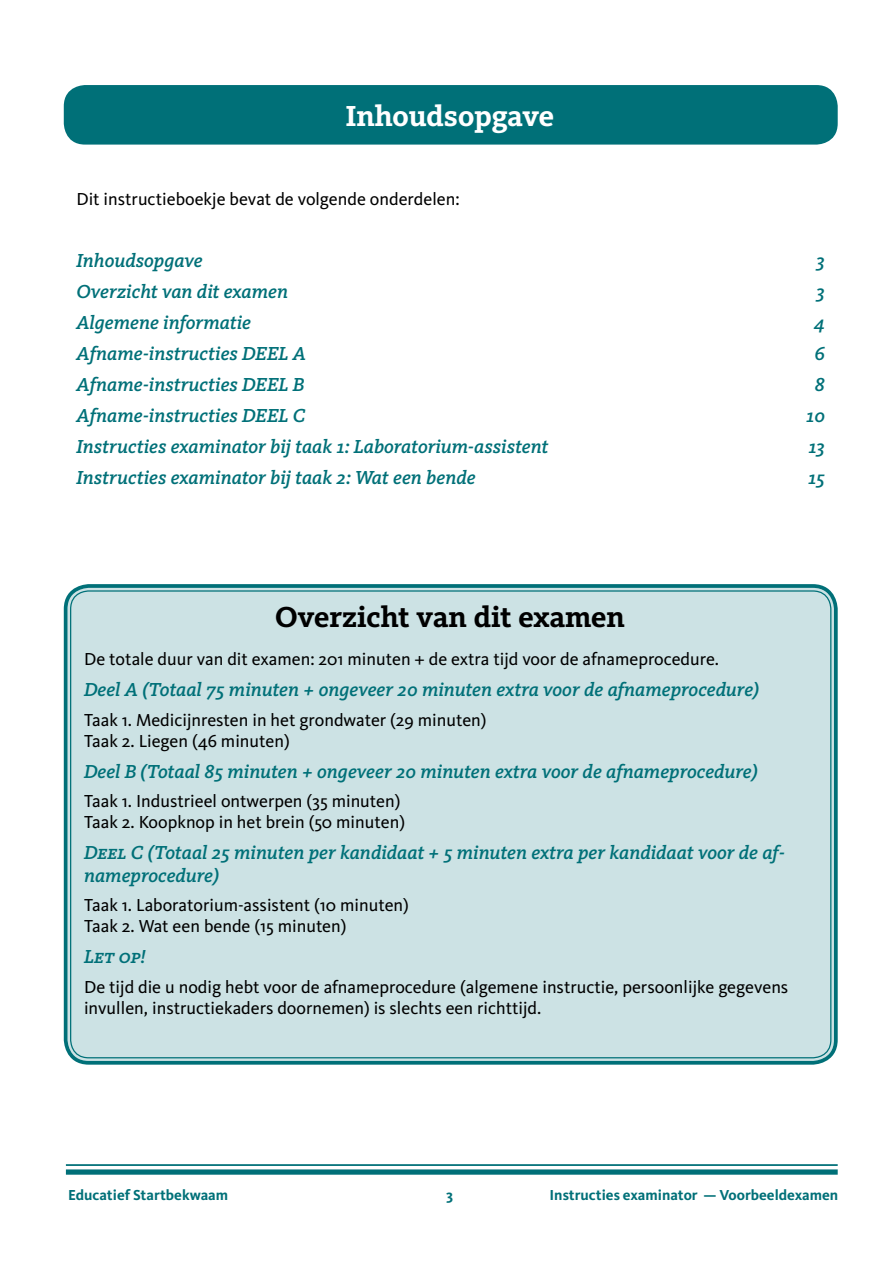
<style>
.page{position:relative;width:893px;height:1263px;background:#fff}
.page>*{position:absolute;margin:0;border:0;box-sizing:border-box;transform-origin:0 0}
.t1{font:700 30px "Kievit Slab OT";letter-spacing:-.005em;color:#000}
.t2{font:700 30px "Kievit Slab OT";letter-spacing:-.005em;color:#fff}
.t3{font:italic 500 19.5px/22.5px "Kievit Slab OT";color:#007078}
.t4{font:18px/21px "Kievit OT";color:#000}
.t5{font:700 15px "Kievit OT";color:#007078}
</style>
<div class="page">
<hr style="left:66px;top:1164px;width:772px;height:2px;background:#007078">
<div style="left:66px;top:1169px;width:772px;height:6px;background:#007078"></div>
<div style="left:64px;top:85px;width:774px;height:60px;background:#007078;border-radius:21px"></div>
<div style="left:68px;top:588px;width:766px;height:473px;background:#cce2e4;border-radius:21px"></div>
<div style="left:64px;top:584px;width:774px;height:481px;border:4px solid #007078;border-radius:23px"></div>
<h1 class="t2" style="left:346px;top:98px;width:210px">Inhoudsopgave</h1>
<p class="t4" style="left:77px;top:189px;width:385px">Dit instructieboekje bevat de volgende onderdelen:</p>
<p class="t3" style="left:77px;top:249px;width:128px">Inhoudsopgave</p>
<p class="t3" style="left:816px;top:249px;width:10px">3</p>
<p class="t3" style="left:77px;top:280px;width:213px">Overzicht van dit examen</p>
<p class="t3" style="left:816px;top:280px;width:10px">3</p>
<p class="t3" style="left:77px;top:311px;width:176px">Algemene informatie</p>
<p class="t3" style="left:814px;top:311px;width:12px">4</p>
<p class="t3" style="left:77px;top:342px;width:231px">Afname-instructies DEEL A</p>
<p class="t3" style="left:814px;top:342px;width:12px">6</p>
<p class="t3" style="left:77px;top:373px;width:229px">Afname-instructies DEEL B</p>
<p class="t3" style="left:815px;top:373px;width:12px">8</p>
<p class="t3" style="left:77px;top:404px;width:230px">Afname-instructies DEEL C</p>
<p class="t3" style="left:806px;top:404px;width:20px">10</p>
<p class="t3" style="left:77px;top:435px;width:473px">Instructies examinator bij taak 1: Laboratorium-assistent</p>
<p class="t3" style="left:808px;top:435px;width:18px">13</p>
<p class="t3" style="left:77px;top:466px;width:401px">Instructies examinator bij taak 2: Wat een bende</p>
<p class="t3" style="left:808px;top:466px;width:18px">15</p>
<h1 class="t1" style="left:275px;top:599px;width:351px">Overzicht van dit examen</h1>
<p class="t4" style="left:84px;top:649px;width:636px">De totale duur van dit examen: 201 minuten + de extra tijd voor de afnameprocedure.</p>
<p class="t3" style="left:84px;top:678px;width:677px">Deel A (Totaal 75 minuten + ongeveer 20 minuten extra voor de afnameprocedure)</p>
<p class="t4" style="left:84px;top:709px;width:404px">Taak 1. Medicijnresten in het grondwater (29 minuten)<br>Taak 2. Liegen (46 minuten)</p>
<p class="t3" style="left:84px;top:760px;width:675px">Deel B (Totaal 85 minuten + ongeveer 20 minuten extra voor de afnameprocedure)</p>
<p class="t4" style="left:84px;top:791px;width:322px">Taak 1. Industrieel ontwerpen (35 minuten)<br>Taak 2. Koopknop in het brein (50 minuten)</p>
<p class="t3" style="left:84px;top:841px;width:703px">Deel C (Totaal 25 minuten per kandidaat + 5 minuten extra per kandidaat voor de af&shy;nameprocedure)</p>
<p class="t4" style="left:84px;top:895px;width:326px">Taak 1. Laboratorium-assistent (10 minuten)<br>Taak 2. Wat een bende (15 minuten)</p>
<p class="t3" style="left:84px;top:945px;width:63px">Let op!</p>
<p class="t4" style="left:84px;top:976px;width:706px">De tijd die u nodig hebt voor de afnameprocedure (algemene instructie, persoonlijke gegevens invullen, instructiekaders doornemen) is slechts een richttijd.</p>
<p class="t5" style="left:68px;top:1186px;width:162px">Educatief Startbekwaam</p>
<p class="t5" style="left:446px;top:1186px;width:8px">3</p>
<p class="t5" style="left:550px;top:1186px;width:290px">Instructies examinator — Voorbeeldexamen</p>
</div>
